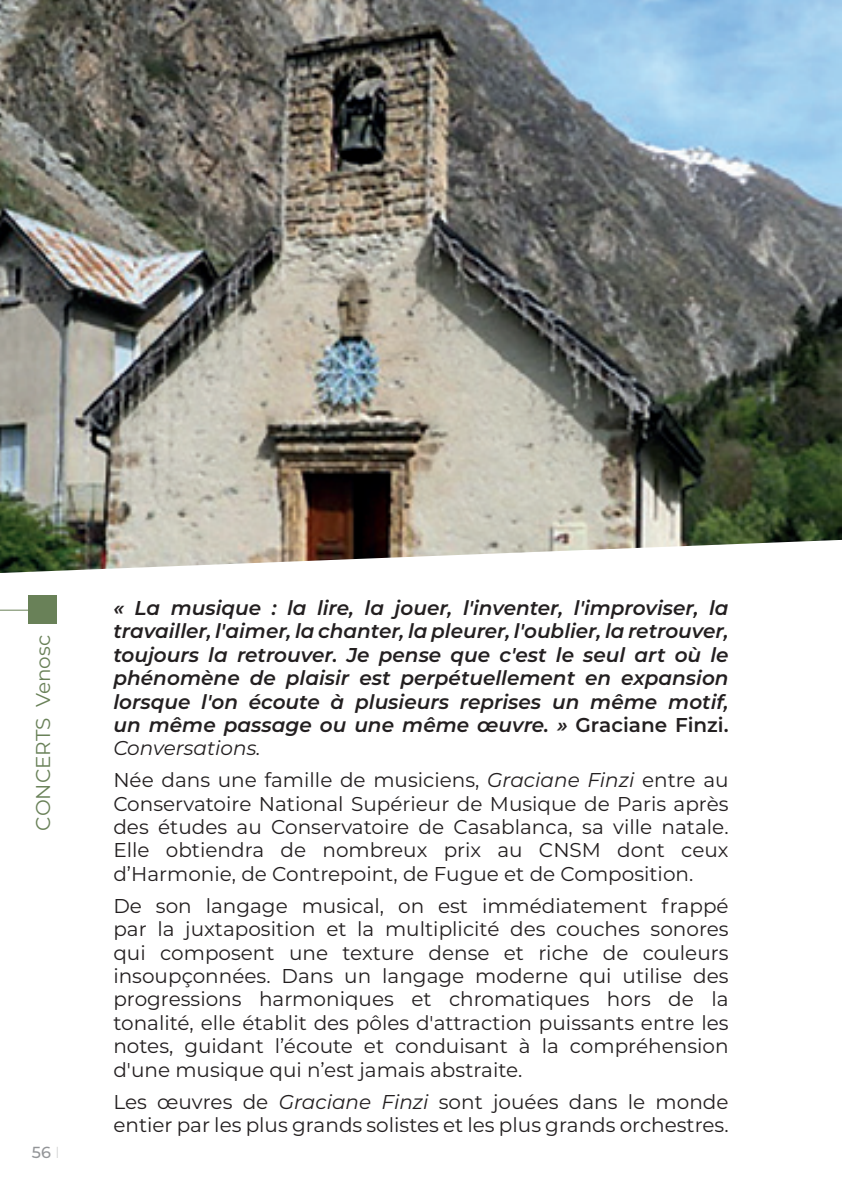
<style>
.page{position:relative;width:842px;height:1191px;background:#fff}
.page>*{position:absolute;margin:0;border:0;box-sizing:border-box;transform-origin:0 0}
.t1{font:20px/23.4px "Montserrat";color:#231f20;text-align:justify}
.t2{font:italic 600 20px/23.4px "Montserrat";color:#231f20;text-align:justify}
.t3{font:20px "Montserrat";color:#698158}
.t4{font:500 16px "Montserrat";color:#939598}
.s1{font-weight:100}
.s2{font-style:normal}
.s3{font-weight:400}
.s4{font-style:italic}
</style>
<div class="page">
<div style="left:28px;top:595px;width:29px;height:29px;background:#698158"></div>
<svg style="left:0;top:609px;width:28px;height:1px"></svg>
<img style="left:0;top:0;width:842px;height:573px">
<p class="t3" style="left:29px;top:830px;width:197px;rotate:-90deg">CONCERTS Venosc</p>
<p class="t4" style="left:32px;top:1141px;width:29px">56 <span class="s1">I</span></p>
<p class="t2" style="left:113px;top:595px;width:617px">« La musique : la lire, la jouer, l'inventer, l'improviser, la travailler, l'aimer, la chanter, la pleurer, l'oublier, la retrouver, toujours la retrouver. Je pense que c'est le seul art où le phénomène de plaisir est perpétuellement en expansion lorsque l'on écoute à plusieurs reprises un même motif, un même passage ou une même œuvre. » <span class="s2">Graciane Finzi.<br></span><span class="s3">Conversations.</span></p>
<p class="t1" style="left:113px;top:767px;width:617px">Née dans une famille de musiciens, <span class="s4">Graciane Finzi</span> entre au Conservatoire National Supérieur de Musique de Paris après des études au Conservatoire de Casablanca, sa ville natale.<br>Elle obtiendra de nombreux prix au CNSM dont ceux d’Harmonie, de Contrepoint, de Fugue et de Composition.</p>
<p class="t1" style="left:113px;top:893px;width:617px">De son langage musical, on est immédiatement frappé par la juxtaposition et la multiplicité des couches sonores qui composent une texture dense et riche de couleurs insoupçonnées. Dans un langage moderne qui utilise des progressions harmoniques et chromatiques hors de la tonalité, elle établit des pôles d'attraction puissants entre les notes, guidant l’écoute et conduisant à la compréhension d'une musique qui n’est jamais abstraite.</p>
<p class="t1" style="left:113px;top:1089px;width:617px">Les œuvres de <span class="s4">Graciane Finzi</span> sont jouées dans le monde entier par les plus grands solistes et les plus grands orchestres.</p>
</div>
